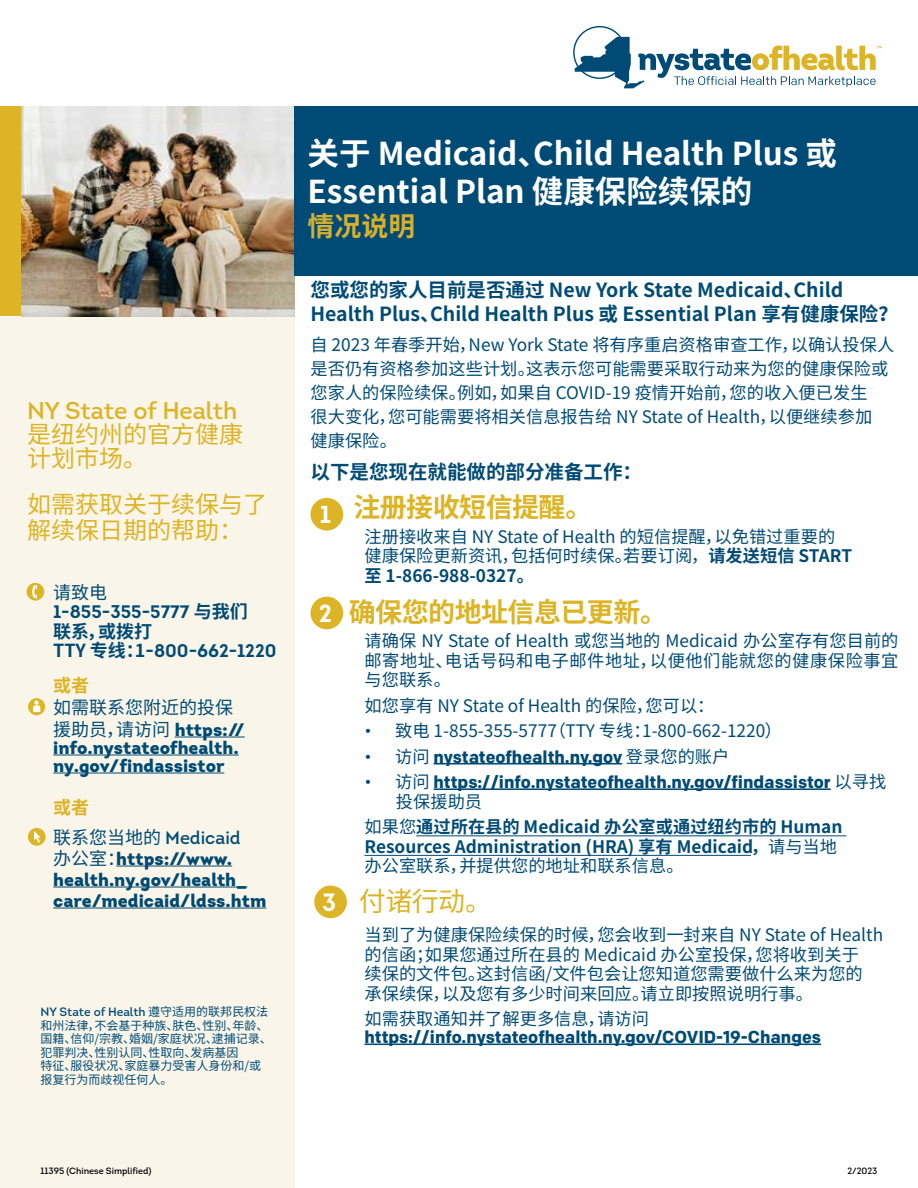
<style>
.page{position:relative;width:918px;height:1188px;background:#fff}
.page>*{position:absolute;margin:0;border:0;box-sizing:border-box;transform-origin:0 0}
.t1{font:700 31.5px/37.8px "Noto Sans CJ Ksc";color:#fff}
.t2{font:700 27px "Noto Sans CJ Ksc";letter-spacing:-.02em;color:#ddb425}
.t3{font:27px "Noto Sans CJ Ksc";color:#ddb425}
.t4{font:700 27px "Noto Sans CJ Ksc";color:#d6b02e}
.t5{font:24px/24px "Noto Sans CJ Ksc";color:#ddb425}
.t6{font:24px "Intro";color:#ddb425}
.t7{font:700 19.5px/23.2px "Noto Sans CJ Ksc";color:#004b75}
.t8{font:900 18px/21px "Intro";color:#004971}
.t9{font:900 18px/18px "Intro";color:#004b75}
.t10{font:700 18px "Intro";color:#004b75}
.t11{font:18px "Noto Sans CJ Ksc";color:#004b75}
.t12{font:700 18px "Noto Sans CJ Ksc";color:#004b75}
.t13{font:700 18px "Noto Sans CJ Ksc";color:#ddb425}
.t14{font:17.25px/19.5px "Noto Sans CJ Ksc";color:#004b75}
.t15{font:700 17.25px "Colfax";color:#004b75}
.t16{font:700 17.25px/25.5px "Noto Sans CJ Ksc";color:#004b75}
.t17{font:12px/13.5px "Noto Sans CJ Ksc";color:#004b75}
.t18{font:12px "Intro";color:#004b75}
.t19{font:9px "Intro";color:#000}
.s1{font-family:"Noto Sans CJ Ksc"}
.s2{font-family:"Noto Sans CJ Ksc";font-weight:400}
.s3{font-family:"Noto Sans CJ Ksc";font-weight:400;color:#004b75}
.s4{font-weight:400;color:#004b75}
.s5{font-weight:700}
.s6{font-family:"Intro";font-size:24.45px;color:#fff}
.s7{font-family:"Colfax"}
.s8{font-weight:400}
.s9{font-family:"Intro";font-weight:700;font-size:24.45px;color:#fff}
</style>
<div class="page">
<div style="left:0;top:318px;width:294px;height:870px;background:#faf5e9"></div>
<hr style="left:434px;top:763px;width:188px;height:2px;background:#004b75">
<hr style="left:434px;top:788px;width:397px;height:2px;background:#004b75">
<hr style="left:416px;top:835px;width:430px;height:1px;background:#004b75">
<hr style="left:364px;top:855px;width:387px;height:1px;background:#004b75">
<hr style="left:364px;top:1044px;width:457px;height:1px;background:#004b75">
<div style="left:311px;top:498px;width:32px;height:33px;background:#ddb425;border-radius:50%"></div>
<div style="left:311px;top:597px;width:32px;height:32px;background:#ddb425;border-radius:50%"></div>
<div style="left:314px;top:886px;width:33px;height:32px;background:#ddb425;border-radius:50%"></div>
<svg style="left:573px;top:26px;width:309px;height:62px"></svg>
<div style="left:0;top:106px;width:28px;height:210px;background:#ddb425"></div>
<img style="left:22px;top:106px;width:272px;height:210px">
<div style="left:28px;top:828px;width:18px;height:18px;background:#ddb425;border-radius:50%"></div>
<svg style="left:34px;top:831px;width:7px;height:12px"></svg>
<svg style="left:28px;top:698px;width:17px;height:17px"></svg>
<svg style="left:33px;top:700px;width:7px;height:12px"></svg>
<div style="left:294px;top:106px;width:624px;height:169px;background:#004b75"></div>
<hr style="left:175px;top:737px;width:70px;height:1px;background:#004b75">
<hr style="left:53px;top:755px;width:186px;height:1px;background:#004b75">
<hr style="left:53px;top:773px;width:171px;height:1px;background:#004b75">
<hr style="left:116px;top:866px;width:116px;height:1px;background:#004971">
<hr style="left:53px;top:887px;width:194px;height:1px;background:#004971">
<hr style="left:53px;top:908px;width:213px;height:1px;background:#004971">
<div style="left:27px;top:583px;width:17px;height:18px;background:#ddb425;border-radius:50%"></div>
<svg style="left:32px;top:585px;width:5px;height:13px"></svg>
<h3 class="t6" style="left:27px;top:395px;width:212px">NY State of Health</h3>
<h3 class="t5" style="left:27px;top:422px;width:217px">是纽约州的官方健康计划市场。</h3>
<h3 class="t5" style="left:27px;top:492px;width:241px;line-height:25.5px">如需获取关于续保与了解续保日期的帮助：</h3>
<p class="t11" style="left:53px;top:582px;width:55px">请致电</p>
<p class="t10" style="left:53px;top:600px;width:196px">1-855-355-5777 <span class="s1">与我们</span></p>
<p class="t12" style="left:53px;top:621px;width:100px">联系，或拨打</p>
<p class="t10" style="left:53px;top:639px;width:225px"><span class="s1">TTY 专线：1</span>-800-662-1220</p>
<p class="t13" style="left:53px;top:676px;width:37px">或者</p>
<p class="t11" style="left:53px;top:697px;width:181px">如需联系您附近的投保</p>
<p class="t9" style="left:53px;top:720px;width:193px"><span class="s2">援助员，请访问</span> https:// info.nystateofhealth. ny.gov/findassistor</p>
<p class="t13" style="left:53px;top:797px;width:37px">或者</p>
<p class="t8" style="left:53px;top:827px;width:215px"><span class="s3">联系您当地的</span> <span class="s4">Medicaid<br></span><span class="s3">办公室：</span>https://www. health.ny.gov/health_ care/medicaid/ldss.htm</p>
<p class="t18" style="left:40px;top:1004px;width:229px">NY State of Health <span class="s1">遵守适用的联邦民权法</span></p>
<p class="t17" style="left:40px;top:1019px;width:233px">和州法律，不会基于种族、肤色、性别、年龄、国籍、信仰/宗教、婚姻/家庭状况、逮捕记录、犯罪判决、性别认同、性取向、发病基因<br>特征、服役状况、家庭暴力受害人身份和/或报复行为而歧视任何人。</p>
<h1 class="t1" style="left:308px;top:136px;width:531px">关于 Medicaid、Child Health Plus 或<br>Essential Plan 健康保险续保的</h1>
<h2 class="t4" style="left:308px;top:211px;width:110px">情况说明</h2>
<p class="t7" style="left:310px;top:279px;width:589px">您或您的家人目前是否通过 New York State Medicaid、Child<br>Health Plus、Child Health Plus 或 Essential Plan 享有健康保险？</p>
<p class="t14" style="left:310px;top:333px;width:585px;line-height:24px">自 2023 年春季开始，New York State 将有序重启资格审查工作，以确认投保人是否仍有资格参加这些计划。这表示您可能需要采取行动来为您的健康保险或您家人的保险续保。例如，如果自 COVID-19 疫情开始前，您的收入便已发生<br>很大变化，您可能需要将相关信息报告给 NY State of Health，以便继续参加<br>健康保险。</p>
<p class="t7" style="left:310px;top:460px;width:333px">以下是您现在就能做的部分准备工作：</p>
<h2 class="t2" style="left:320px;top:492px;width:274px"><sub>1</sub> 注册接收短信提醒。</h2>
<p class="t14" style="left:364px;top:527px;width:489px">注册接收来自 NY State of Health 的短信提醒，以免错过重要的健康保险更新资讯，包括何时续保。若要订阅，<span class="s5">请发送短信 START至 1-866-988-0327。</span></p>
<h2 class="t2" style="left:319px;top:597px;width:350px"><span class="s6">2</span> 确保您的地址信息已更新。</h2>
<p class="t14" style="left:364px;top:632px;width:536px;text-align:justify">请确保 NY State of Health 或您当地的 Medicaid 办公室存有您目前的邮寄地址、电话号码和电子邮件地址，以便他们能就您的健康保险事宜与您联系。</p>
<p class="t14" style="left:364px;top:696px;width:352px">如您享有 NY State of Health 的保险，您可以：</p>
<p class="t14" style="left:364px;top:722px;width:419px"><span class="s7">•</span> 致电 1-855-355-5777（TTY 专线：1-800-662-1220）</p>
<p class="t15" style="left:364px;top:746px;width:366px"><span class="s8">•</span> <span class="s2">访问</span> nystateofhealth.ny.gov <span class="s2">登录您的账户</span></p>
<p class="t15" style="left:364px;top:772px;width:523px"><span class="s8">•</span> <span class="s2">访问</span> https://info.nystateofhealth.ny.gov/findassistor <span class="s2">以寻找</span></p>
<p class="t16" style="left:364px;top:789px;width:479px;text-indent:31px"><span class="s8">投保援助员<br>如果您</span>通过所在县的 Medicaid 办公室或通过纽约市的 Human</p>
<p class="t16" style="left:364px;top:837px;width:474px;line-height:19.5px">Resources Administration (HRA) 享有 Medicaid，<span class="s8">请与当地办公室联系，并提供您的地址和联系信息。</span></p>
<h2 class="t3" style="left:322px;top:886px;width:171px"><span class="s9">3</span> 付诸行动。</h2>
<p class="t14" style="left:364px;top:926px;width:520px">当到了为健康保险续保的时候，您会收到一封来自 NY State of Health的信函；如果您通过所在县的 Medicaid 办公室投保，您将收到关于<br>续保的文件包。这封信函/文件包会让您知道您需要做什么来为您的承保续保，以及您有多少时间来回应。请立即按照说明行事。</p>
<p class="t14" style="left:364px;top:1010px;width:286px">如需获取通知并了解更多信息，请访问</p>
<p class="t15" style="left:364px;top:1027px;width:458px">https://info.nystateofhealth.ny.gov/COVID-19-Changes</p>
<p class="t19" style="left:41px;top:1165px;width:112px">11395 (Chinese Simplified)</p>
<p class="t19" style="left:848px;top:1165px;width:31px">2/2023</p>
</div>
